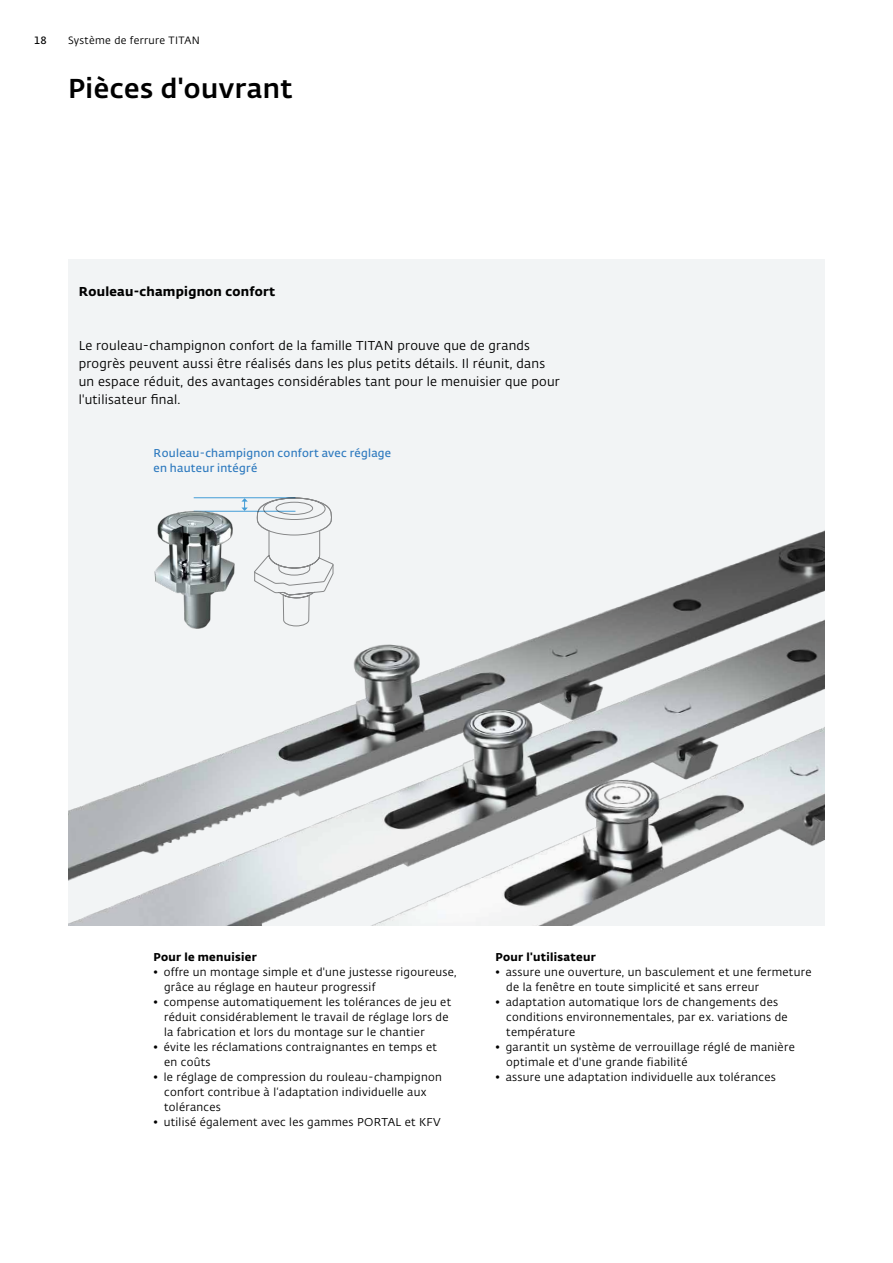
<style>
.page{position:relative;width:893px;height:1263px;background:#fff}
.page>*{position:absolute;margin:0;border:0;box-sizing:border-box;transform-origin:0 0}
.t1{font:500 27px "Fedra Sans Alt Pro";letter-spacing:.02em;color:#000}
.t2{font:12.75px/18px "Fedra Sans Alt Pro";letter-spacing:.02em;color:#000}
.t3{font:700 12.75px "Fedra Sans Alt Pro";letter-spacing:.02em;color:#000}
.t4{font:11.25px/15px "Fedra Sans Alt Pro";letter-spacing:.025em;color:#000}
.t5{font:600 11.25px/15px "Fedra Sans Alt Pro";letter-spacing:.025em;color:#2e7abf}
.t6{font:700 11.25px "Fedra Sans Alt Pro";letter-spacing:.025em;color:#000}
.t7{font:10.5px "Fedra Sans Alt Pro";letter-spacing:.03em;color:#000}
.t8{font:600 10.5px "Fedra Sans Alt Pro";color:#000}
</style>
<div class="page">
<div style="left:68px;top:260px;width:757px;height:666px;background:#f2f4f5"></div>
<img style="left:68px;top:497px;width:757px;height:429px">
<hr style="left:194px;top:497px;width:101px;height:1px;background:#439dd7">
<img style="left:128px;top:498px;width:141px;height:141px">
<svg style="left:254px;top:497px;width:80px;height:129px"></svg>
<p class="t8" style="left:34px;top:32px;width:14px">18</p>
<p class="t7" style="left:68px;top:33px;width:133px">Système de ferrure TITAN</p>
<h1 class="t1" style="left:68px;top:68px;width:226px">Pièces d'ouvrant</h1>
<p class="t3" style="left:79px;top:281px;width:198px">Rouleau-champignon confort</p>
<p class="t2" style="left:79px;top:336px;width:483px">Le rouleau-champignon confort de la famille TITAN prouve que de grands progrès peuvent aussi être réalisés dans les plus petits détails. Il réunit, dans un espace réduit, des avantages considérables tant pour le menuisier que pour l'utilisateur final.</p>
<p class="t5" style="left:154px;top:445px;width:239px">Rouleau-champignon confort avec réglage en hauteur intégré</p>
<p class="t6" style="left:154px;top:948px;width:105px">Pour le menuisier</p>
<p class="t4" style="left:164px;top:964px;width:294px;text-indent:-11px">• offre un montage simple et d'une justesse rigoureuse, grâce au réglage en hauteur progressif</p>
<p class="t4" style="left:164px;top:994px;width:288px;text-indent:-11px">• compense automatiquement les tolérances de jeu et réduit considérablement le travail de réglage lors de la fabrication et lors du montage sur le chantier</p>
<p class="t4" style="left:164px;top:1039px;width:274px;text-indent:-11px">• évite les réclamations contraignantes en temps et en coûts</p>
<p class="t4" style="left:164px;top:1069px;width:279px;text-indent:-11px">• le réglage de compression du rouleau-champignon confort contribue à l‘adaptation individuelle aux tolérances</p>
<p class="t4" style="left:154px;top:1114px;width:289px">• utilisé également avec les gammes PORTAL et KFV</p>
<p class="t6" style="left:496px;top:948px;width:102px">Pour l'utilisateur</p>
<p class="t4" style="left:506px;top:964px;width:307px;text-indent:-11px">• assure une ouverture, un basculement et une fermeture de la fenêtre en toute simplicité et sans erreur</p>
<p class="t4" style="left:506px;top:994px;width:283px;text-indent:-11px">• adaptation automatique lors de changements des conditions environnementales, par ex. variations de température</p>
<p class="t4" style="left:506px;top:1039px;width:290px;text-indent:-11px">• garantit un système de verrouillage réglé de manière optimale et d'une grande fiabilité</p>
<p class="t4" style="left:496px;top:1069px;width:282px">• assure une adaptation individuelle aux tolérances</p>
</div>
